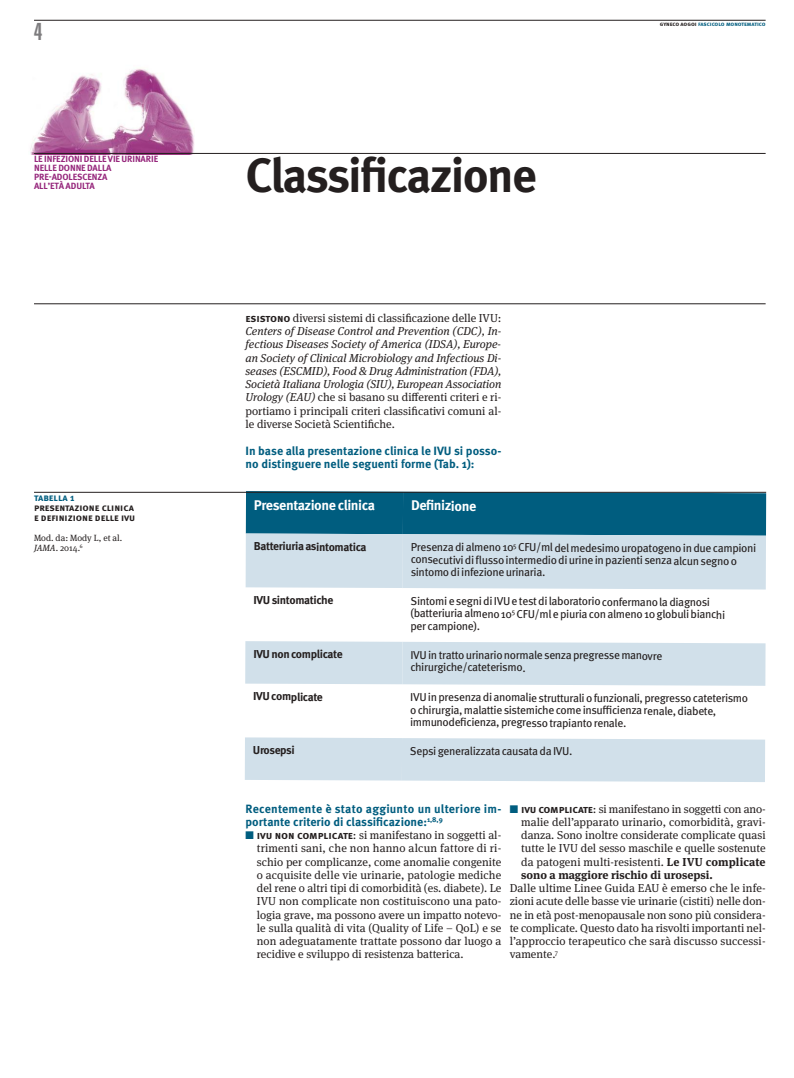
<style>
.page{position:relative;width:794px;height:1078px;background:#fff}
.page>*{position:absolute;margin:0;border:0;box-sizing:border-box;transform-origin:0 0}
.t1{font:700 48px "Meta Pro";color:#241f1f}
.t2{font:900 extra-condensed 24px "Helvetica";color:#7d7c7e}
.t3{font:700 14px "Meta Pro";color:#fff}
.t4{font:700 12px/13.2px "Meta Pro";color:#005d7f}
.t5{font:11.5px/13.3px "Meta Serif OT";color:#241f1f;text-align:justify}
.t6{font:11.5px/12.3px "Meta Pro";letter-spacing:-.035em;color:#241f1f}
.t7{font:italic 11.5px/13.2px "Meta Serif OT";letter-spacing:-.005em;color:#241f1f;text-align:justify}
.t8{font:700 11.5px "Meta Pro";letter-spacing:-.035em;color:#241f1f}
.t9{font:700 10px/10px "Meta Pro";color:#241f1f}
.t10{font:700 10px "Meta Pro";color:#005d7f}
.t11{font:700 9px/9px "Meta Pro";letter-spacing:-.01em;color:#96277c}
.t12{font:9px/10px "Meta Serif OT";color:#241f1f}
.t13{font:700 6px "Meta Pro";letter-spacing:-.01em;color:#005d7f}
.s1{color:#241f1f}
.s2{font-style:italic}
.s3{font-family:"Meta Pro";font-weight:700;font-style:normal;font-size:11px}
.s4{font-style:normal}
.s5{color:#005d7f}
.s6{font-family:"Meta Pro";font-weight:700;font-size:11px}
.s7{font-weight:700}
</style>
<div class="page">
<img style="left:30px;top:68px;width:164px;height:86px">
<hr style="left:34px;top:20px;width:731px;height:1px;background:#241f1f">
<svg style="left:246px;top:491px;width:520px;height:98px;background:#77a7bc"></svg>
<div style="left:245px;top:641px;width:520px;height:44px;background:#d1e0ea"></div>
<div style="left:245px;top:737px;width:520px;height:44px;background:#d1e0ea"></div>
<hr style="left:34px;top:492px;width:732px;height:1px;background:#241f1f">
<hr style="left:34px;top:303px;width:731px;height:1px;background:#241f1f">
<hr style="left:34px;top:153px;width:731px;height:1px;background:#241f1f">
<h2 class="t2" style="left:34px;top:23px;width:9px">4</h2>
<p class="t13" style="left:660px;top:22px;width:107px"><span class="s1">gyneco aogoi</span> fascicolo monotematico</p>
<p class="t11" style="left:34px;top:155px;width:126px">LE INFEZIONI DELLE VIE URINARIE<br>NELLE DONNE DALLA<br>PRE-ADOLESCENZA<br>ALL’ETÀ ADULTA</p>
<p class="t10" style="left:34px;top:493px;width:42px">tabella 1</p>
<p class="t9" style="left:34px;top:503px;width:103px">presentazione clinica e definizione delle ivu</p>
<p class="t12" style="left:34px;top:533px;width:90px">Mod. da: Mody L, et al.<br><span class="s2">JAMA</span>. 2014.<sup>6</sup></p>
<h1 class="t1" style="left:245px;top:157px;width:293px">Classificazione</h1>
<p class="t7" style="left:245px;top:312px;width:257px"><span class="s3">esistono</span> <span class="s4">diversi sistemi di classificazione delle IVU:<br></span>Centers of Disease Control and Prevention (CDC), In&shy;fectious Diseases Society of America (IDSA), Europe&shy;an Society of Clinical Microbiology and Infectious Di&shy;seases (ESCMID), Food &amp; Drug Administration (FDA), Società Italiana Urologia (SIU), European Association Urology (EAU) <span class="s4">che si basano su differenti criteri e ri&shy;portiamo i principali criteri classificativi comuni al&shy;le diverse Società Scientifiche.</span></p>
<p class="t4" style="left:245px;top:444px;width:257px">In base alla presentazione clinica le IVU si posso&shy;no distinguere nelle seguenti forme (Tab. 1):</p>
<p class="t3" style="left:254px;top:499px;width:123px">Presentazione clinica</p>
<p class="t3" style="left:411px;top:500px;width:67px">Definizione</p>
<p class="t8" style="left:254px;top:542px;width:114px">Batteriuria asintomatica</p>
<p class="t6" style="left:411px;top:542px;width:347px">Presenza di almeno 10<sup>5</sup> CFU/ml del medesimo uropatogeno in due campioni consecutivi di flusso intermedio di urine in pazienti senza alcun segno o sintomo di infezione urinaria.</p>
<p class="t8" style="left:253px;top:595px;width:81px">IVU sintomatiche</p>
<p class="t6" style="left:410px;top:596px;width:316px">Sintomi e segni di IVU e test di laboratorio confermano la diagnosi (batteriuria almeno 10<sup>5</sup> CFU/ml e piuria con almeno 10 globuli bianchi per campione).</p>
<p class="t8" style="left:253px;top:649px;width:91px">IVU non complicate</p>
<p class="t6" style="left:410px;top:649px;width:253px">IVU in tratto urinario normale senza pregresse manovre chirurgiche/cateterismo.</p>
<p class="t8" style="left:253px;top:691px;width:71px">IVU complicate</p>
<p class="t6" style="left:410px;top:692px;width:339px">IVU in presenza di anomalie strutturali o funzionali, pregresso cateterismo o chirurgia, malattie sistemiche come insufficienza renale, diabete, immunodeficienza, pregresso trapianto renale.</p>
<p class="t8" style="left:253px;top:745px;width:43px">Urosepsi</p>
<p class="t6" style="left:410px;top:745px;width:164px">Sepsi generalizzata causata da IVU.</p>
<p class="t4" style="left:245px;top:802px;width:257px">Recentemente è stato aggiunto un ulteriore im&shy;portante criterio di classificazione:<sup>1,8,9</sup></p>
<p class="t5" style="left:257px;top:829px;width:246px;text-indent:-11px"><span class="s5">■</span> <span class="s6">ivu non complicate</span>: si manifestano in soggetti al&shy;trimenti sani, che non hanno alcun fattore di ri&shy;schio per complicanze, come anomalie congenite o acquisite delle vie urinarie, patologie mediche del rene o altri tipi di comorbidità (es. diabete). Le IVU non complicate non costituiscono una pato&shy;logia grave, ma possono avere un impatto notevo&shy;le sulla qualità di vita (Quality of Life – QoL) e se non adeguatamente trattate possono dar luogo a recidive e sviluppo di resistenza batterica.</p>
<p class="t5" style="left:521px;top:802px;width:246px;text-indent:-11px"><span class="s5">■</span> <span class="s6">ivu complicate</span>: si manifestano in soggetti con ano&shy;malie dell’apparato urinario, comorbidità, gravi&shy;danza. Sono inoltre considerate complicate quasi tutte le IVU del sesso maschile e quelle sostenute da patogeni multi-resistenti. <span class="s7">Le IVU complicate sono a maggiore rischio di urosepsi.</span></p>
<p class="t5" style="left:510px;top:882px;width:257px">Dalle ultime Linee Guida EAU è emerso che le infe&shy;zioni acute delle basse vie urinarie (cistiti) nelle don&shy;ne in età post-menopausale non sono più considera&shy;te complicate. Questo dato ha risvolti importanti nel&shy;l’approccio terapeutico che sarà discusso successi&shy;vamente.<sup>7</sup></p>
</div>
